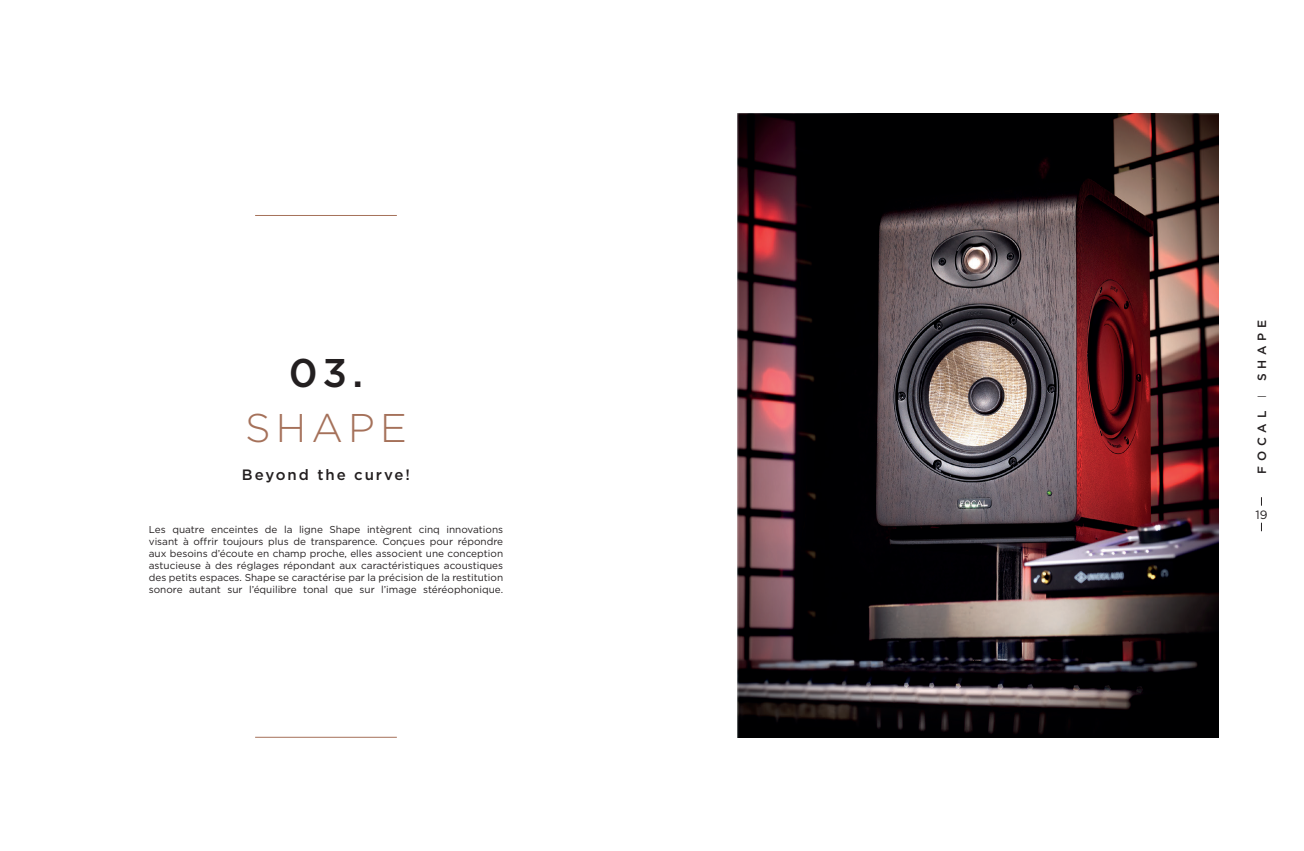
<style>
.page{position:relative;width:1304px;height:851px;background:#fff}
.page>*{position:absolute;margin:0;border:0;box-sizing:border-box;transform-origin:0 0}
.Titre_Pantone{font:300 40px "Gotham";letter-spacing:.13em;color:#a5715a}
.Num_Chapitre{font:500 40px "Gotham";color:#231f20}
.Sous-titre_Chapitre{font:500 15px "Gotham";letter-spacing:.13em;color:#231f20}
.Signet_droit{font:500 12px "Gotham";letter-spacing:.4em;color:#231f20}
.Pagination{font:12px "Gotham";color:#231f20}
.t1{font:10px/12px "Gotham";color:#231f20;text-align:justify}
.s1{font-weight:300}
</style>
<div class="page">
<hr style="left:255px;top:215px;width:142px;height:1px;background:#a5715a">
<hr style="left:255px;top:737px;width:142px;height:1px;background:#a5715a">
<img style="left:737px;top:113px;width:482px;height:624px">
<p class="Num_Chapitre" style="left:289px;top:346px;width:76px">03.</p>
<p class="Titre_Pantone" style="left:245px;top:402px;width:163px">SHAPE</p>
<p class="Sous-titre_Chapitre" style="left:242px;top:465px;width:170px">Beyond the curve!</p>
<p class="t1" style="left:149px;top:523px;width:356px">Les quatre enceintes de la ligne Shape intègrent cinq innovations visant à offrir toujours plus de transparence. Conçues pour répondre aux besoins d’écoute en champ proche, elles associent une conception astucieuse à des réglages répondant aux caractéristiques acoustiques des petits espaces. Shape se caractérise par la précision de la restitution sonore autant sur l’équilibre tonal que sur l’image stéréophonique.</p>
<p class="Signet_droit" style="left:1254px;top:474px;width:156px;rotate:-90deg">FOCAL <span class="s1">I</span> SHAPE</p>
<p class="Pagination" style="left:1255px;top:507px;width:14px">19</p>
</div>
